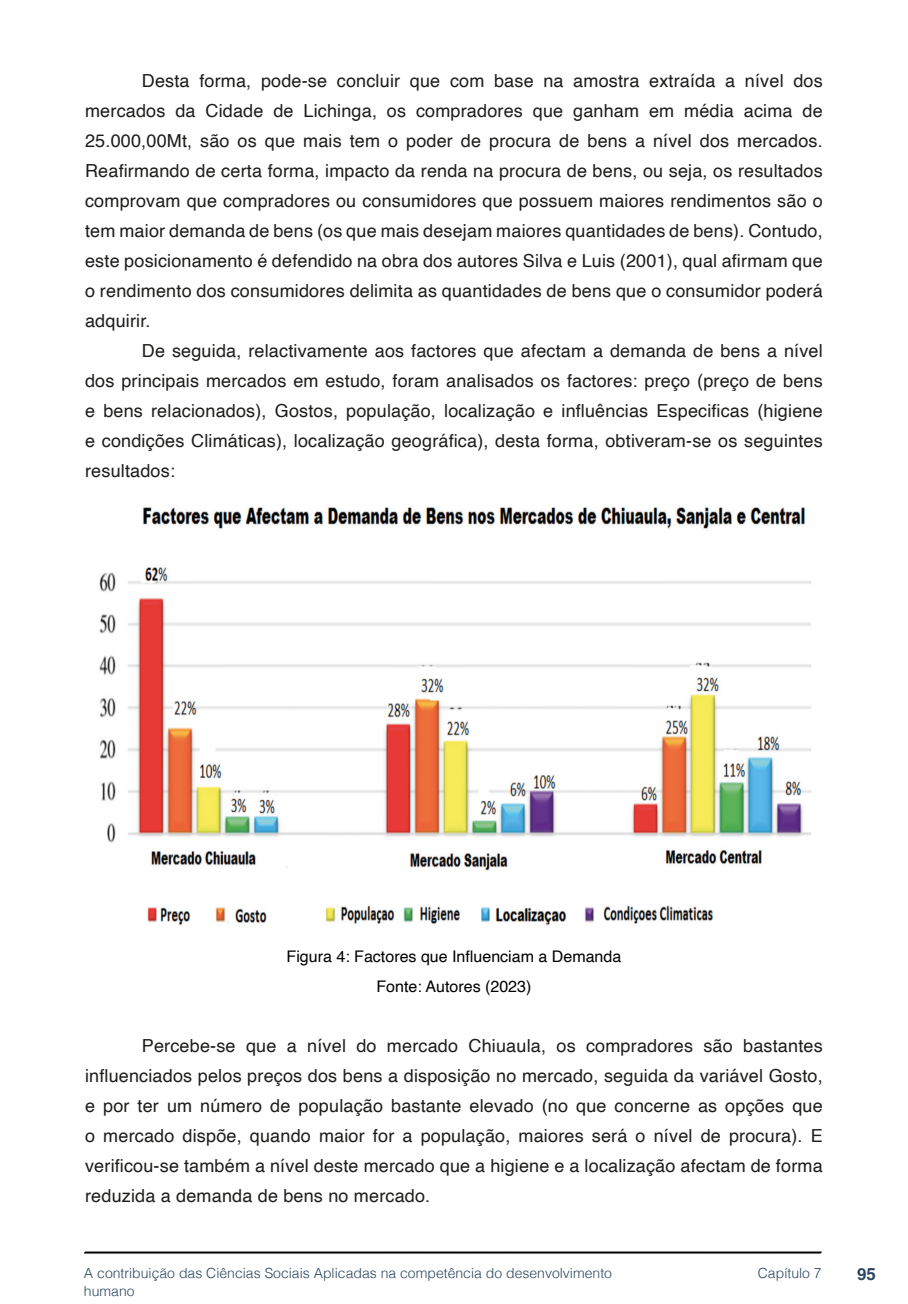
<style>
.page{position:relative;width:908px;height:1304px;background:#fff}
.page>*{position:absolute;margin:0;border:0;box-sizing:border-box;transform-origin:0 0}
.txt{font:18px/30px "Helvetica";letter-spacing:.01em;color:#1d1d1b;text-align:justify}
.t1{font:700 16.8px "Helvetica";color:#2b445f}
.imagens_graf_tab{font:16px "Helvetica";color:#000}
.t2{font:300 14px/18px "Helvetica";color:#2b445f}
</style>
<div class="page">
<svg style="left:84px;top:1251px;width:737px;height:3px;background:#515151"></svg>
<img style="left:99px;top:507px;width:712px;height:419px">
<p class="txt" style="left:85px;top:66px;width:738px;text-indent:57px">Desta forma, pode-se concluir que com base na amostra extraída a nível dos mercados da Cidade de Lichinga, os compradores que ganham em média acima de 25.000,00Mt, são os que mais tem o poder de procura de bens a nível dos mercados.<br>Reafirmando de certa forma, impacto da renda na procura de bens, ou seja, os resultados comprovam que compradores ou consumidores que possuem maiores rendimentos são o tem maior demanda de bens (os que mais desejam maiores quantidades de bens). Contudo, este posicionamento é defendido na obra dos autores Silva e Luis (2001), qual afirmam que o rendimento dos consumidores delimita as quantidades de bens que o consumidor poderá adquirir.</p>
<p class="txt" style="left:85px;top:336px;width:738px;text-indent:57px">De seguida, relactivamente aos factores que afectam a demanda de bens a nível dos principais mercados em estudo, foram analisados os factores: preço (preço de bens e bens relacionados), Gostos, população, localização e influências Especificas (higiene e condições Climáticas), localização geográfica), desta forma, obtiveram-se os seguintes resultados:</p>
<p class="imagens_graf_tab" style="left:286px;top:944px;width:336px">Figura 4: Factores que Influenciam a Demanda</p>
<p class="imagens_graf_tab" style="left:376px;top:974px;width:156px">Fonte: Autores (2023)</p>
<p class="txt" style="left:85px;top:1032px;width:738px;text-indent:57px">Percebe-se que a nível do mercado Chiuaula, os compradores são bastantes influenciados pelos preços dos bens a disposição no mercado, seguida da variável Gosto, e por ter um número de população bastante elevado (no que concerne as opções que o mercado dispõe, quando maior for a população, maiores será o nível de procura). E verificou-se também a nível deste mercado que a higiene e a localização afectam de forma reduzida a demanda de bens no mercado.</p>
<p class="t2" style="left:84px;top:1263px;width:529px">A contribuição das Ciências Sociais Aplicadas na competência do desenvolvimento humano</p>
<p class="t2" style="left:757px;top:1263px;width:65px">Capítulo 7</p>
<p class="t1" style="left:856px;top:1264px;width:20px">95</p>
</div>
